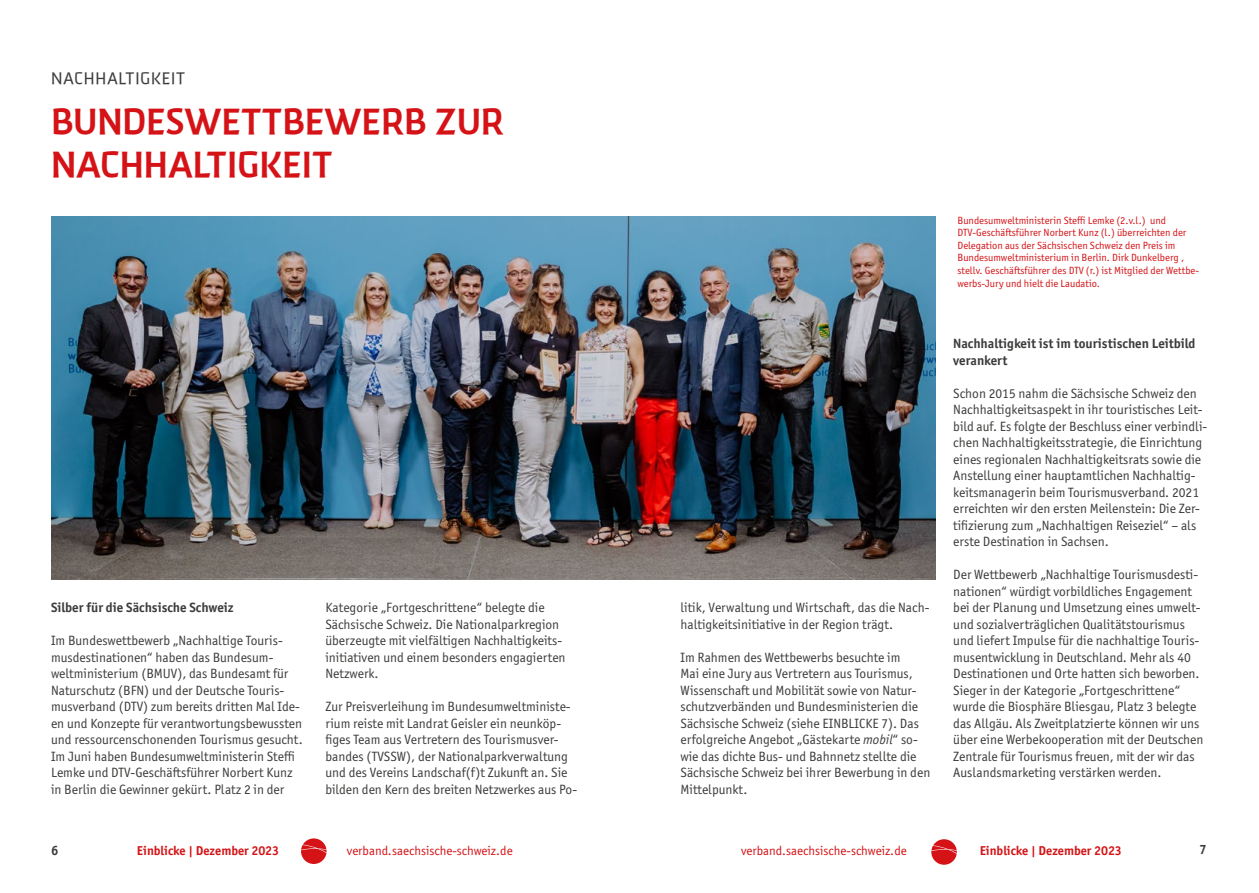
<style>
.page{position:relative;width:1259px;height:893px;background:#fff}
.page>*{position:absolute;margin:0;border:0;box-sizing:border-box;transform-origin:0 0}
.Hauptüberschrift{font:500 36px/43.2px "Skog Sans";color:#d51317}
.Unterüberschrift{font:16.5px "Skog Sans";letter-spacing:.05em;color:#3c3c3b}
.Fließtext{font:13.5px/16.5px "Officina Sans ITC Pro";color:#3c3c3b}
.Fließtext-2{font:700 13.5px/16.5px "Officina Sans ITC Pro";color:#3c3c3b}
.t1{font:12.9px "Officina Sans ITC Pro";color:#d51317}
.t2{font:700 12.9px "Officina Sans ITC Pro";color:#d51317}
.BU{font:10.5px/12.6px "Officina Sans ITC Pro";color:#d51317}
.s1{font-style:italic}
</style>
<div class="page">
<svg style="left:301px;top:838px;width:25px;height:26px"></svg>
<svg style="left:931px;top:839px;width:26px;height:26px"></svg>
<img style="left:51px;top:216px;width:884px;height:363px">
<p class="Unterüberschrift" style="left:51px;top:65px;width:136px">NACHHALTIGKEIT</p>
<p class="Hauptüberschrift" style="left:51px;top:99px;width:454px">BUNDESWETTBEWERB ZUR<br>NACHHALTIGKEIT</p>
<p class="Fließtext-2" style="left:51px;top:599px;width:184px">Silber für die Sächsische Schweiz</p>
<p class="Fließtext" style="left:51px;top:632px;width:253px">Im Bundeswettbewerb „Nachhaltige Touris&shy;musdestinationen“ haben das Bundesum&shy;weltministerium (BMUV), das Bundesamt für Naturschutz (BFN) und der Deutsche Touris&shy;musverband (DTV) zum bereits dritten Mal Ide&shy;en und Konzepte für verantwortungsbewussten und ressourcenschonenden Tourismus gesucht.<br>Im Juni haben Bundesumweltministerin Steffi Lemke und DTV-Geschäftsführer Norbert Kunz in Berlin die Gewinner gekürt. Platz 2 in der</p>
<p class="Fließtext" style="left:325px;top:599px;width:242px">Kategorie „Fortgeschrittene“ belegte die Sächsische Schweiz. Die Nationalparkregion überzeugte mit vielfältigen Nachhaltigkeits&shy;initiativen und einem besonders engagierten Netzwerk.</p>
<p class="Fließtext" style="left:325px;top:698px;width:253px">Zur Preisverleihung im Bundesumweltministe&shy;rium reiste mit Landrat Geisler ein neunköp&shy;figes Team aus Vertretern des Tourismusver&shy;bandes (TVSSW), der Nationalparkverwaltung und des Vereins Landschaf(f)t Zukunft an. Sie bilden den Kern des breiten Netzwerkes aus Po-</p>
<p class="Fließtext" style="left:680px;top:599px;width:250px">litik, Verwaltung und Wirtschaft, das die Nach&shy;haltigkeitsinitiative in der Region trägt.</p>
<p class="Fließtext" style="left:680px;top:649px;width:251px">Im Rahmen des Wettbewerbs besuchte im<br>Mai eine Jury aus Vertretern aus Tourismus, Wissenschaft und Mobilität sowie von Natur&shy;schutzverbänden und Bundesministerien die Sächsische Schweiz (siehe EINBLICKE 7). Das erfolgreiche Angebot „Gästekarte <span class="s1">mobil</span>“ so&shy;wie das dichte Bus- und Bahnnetz stellte die Sächsische Schweiz bei ihrer Bewerbung in den Mittelpunkt.</p>
<p class="BU" style="left:957px;top:214px;width:243px">Bundesumweltministerin Steffi Lemke (2.v.l.) und DTV-Geschäftsführer Norbert Kunz (l.) überreichten der Delegation aus der Sächsischen Schweiz den Preis im Bundesumweltministerium in Berlin. Dirk Dunkelberg , stellv. Geschäftsführer des DTV (r.) ist Mitglied der Wettbe&shy;werbs-Jury und hielt die Laudatio.</p>
<p class="Fließtext-2" style="left:953px;top:335px;width:244px">Nachhaltigkeit ist im touristischen Leitbild verankert</p>
<p class="Fließtext" style="left:953px;top:385px;width:255px">Schon 2015 nahm die Sächsische Schweiz den Nachhaltigkeitsaspekt in ihr touristisches Leit&shy;bild auf. Es folgte der Beschluss einer verbindli&shy;chen Nachhaltigkeitsstrategie, die Einrichtung eines regionalen Nachhaltigkeitsrats sowie die Anstellung einer hauptamtlichen Nachhaltig&shy;keitsmanagerin beim Tourismusverband. 2021 erreichten wir den ersten Meilenstein: Die Zer&shy;tifizierung zum „Nachhaltigen Reiseziel“ – als erste Destination in Sachsen.</p>
<p class="Fließtext" style="left:953px;top:566px;width:252px">Der Wettbewerb „Nachhaltige Tourismusdesti&shy;nationen“ würdigt vorbildliches Engagement bei der Planung und Umsetzung eines umwelt&shy;und sozialverträglichen Qualitätstourismus und liefert Impulse für die nachhaltige Touris&shy;musentwicklung in Deutschland. Mehr als 40<br>Destinationen und Orte hatten sich beworben.<br>Sieger in der Kategorie „Fortgeschrittene“ wurde die Biosphäre Bliesgau, Platz 3 belegte das Allgäu. Als Zweitplatzierte können wir uns über eine Werbekooperation mit der Deutschen Zentrale für Tourismus freuen, mit der wir das Auslandsmarketing verstärken werden.</p>
<p class="Fließtext-2" style="left:51px;top:841px;width:9px">6</p>
<p class="t2" style="left:137px;top:843px;width:144px">Einblicke | Dezember 2023</p>
<p class="t1" style="left:347px;top:843px;width:167px">verband.saechsische-schweiz.de</p>
<p class="t1" style="left:741px;top:843px;width:167px">verband.saechsische-schweiz.de</p>
<p class="t2" style="left:979px;top:843px;width:144px">Einblicke | Dezember 2023</p>
<p class="Fließtext-2" style="left:1199px;top:841px;width:9px">7</p>
</div>
